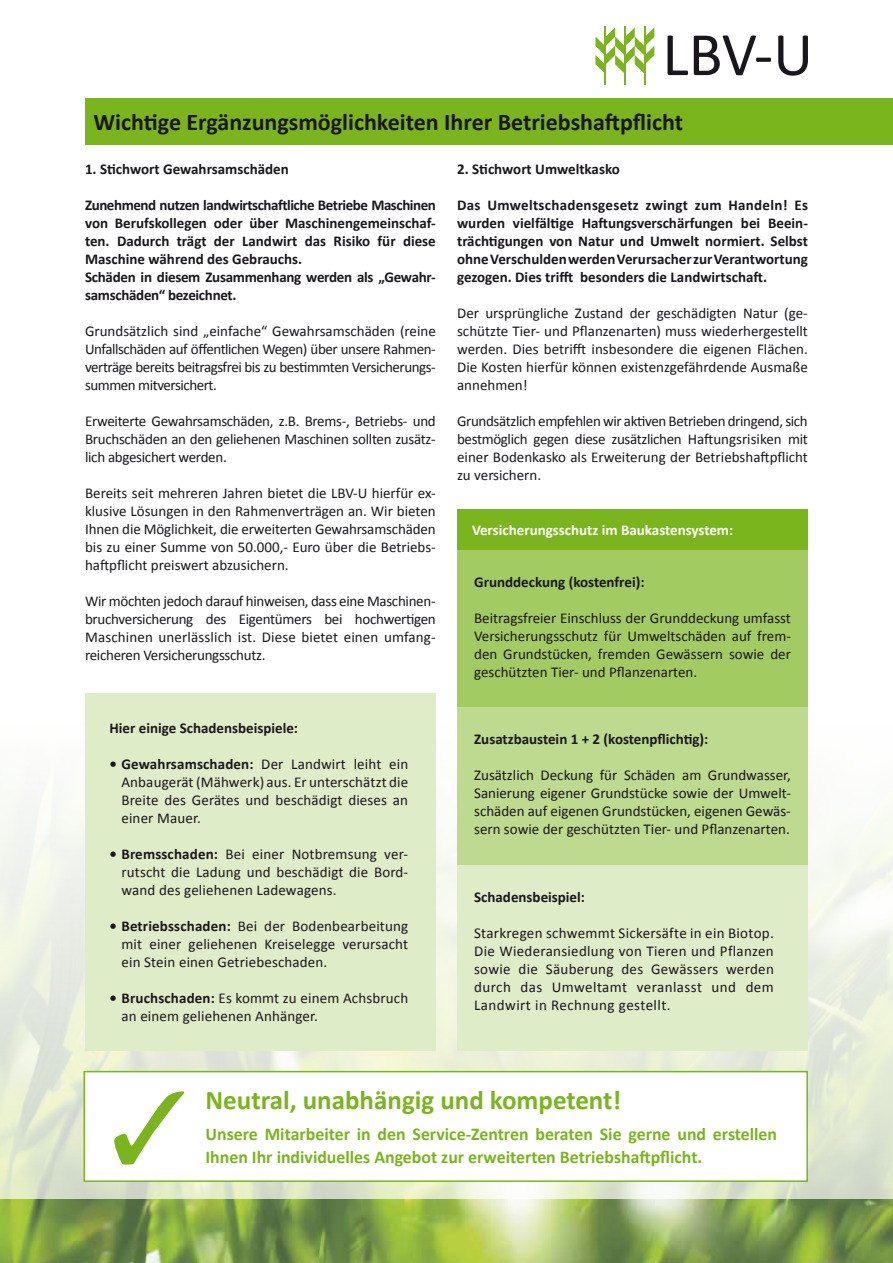
<style>
.page{position:relative;width:893px;height:1263px;background:#fff}
.page>*{position:absolute;margin:0;border:0;box-sizing:border-box;transform-origin:0 0}
.t1{font:700 27px "Calibri";color:#7ab51d}
.t2{font:700 24px "Calibri";color:#1a171c}
.t3{font:700 18px "Calibri";color:#7ab51d}
.t4{font:15px/18px "Calibri";color:#1a171c;text-align:justify}
.t5{font:700 15px/18px "Calibri";color:#1a171c;text-align:justify}
.t6{font:700 15px/18px "Calibri";letter-spacing:-.02em;color:#1a171c}
.t7{font:700 15px "Calibri";color:#fff}
.s1{font-weight:700}
</style>
<div class="page">
<hr style="left:604px;top:26px;width:2px;height:59px;background:#7ab51d">
<hr style="left:624px;top:26px;width:2px;height:59px;background:#7ab51d">
<hr style="left:644px;top:26px;width:1px;height:59px;background:#7ab51d">
<svg style="left:595px;top:27px;width:59px;height:46px"></svg>
<svg style="left:668px;top:36px;width:20px;height:39px"></svg>
<svg style="left:694px;top:36px;width:77px;height:39px"></svg>
<svg style="left:778px;top:36px;width:30px;height:40px"></svg>
<div style="left:85px;top:98px;width:808px;height:47px;background:#7ab51d"></div>
<img style="left:0;top:1199px;width:893px;height:64px">
<div style="left:85px;top:693px;width:351px;height:357px;background:#deecc7"></div>
<div style="left:457px;top:509px;width:351px;height:41px;background:#7ab51d"></div>
<div style="left:457px;top:550px;width:351px;height:158px;background:#a2cb61"></div>
<div style="left:457px;top:708px;width:351px;height:157px;background:#bdda8e"></div>
<div style="left:457px;top:865px;width:351px;height:185px;background:#deecc7"></div>
<div style="left:84px;top:1071px;width:724px;height:111px;background:#fff;border:2px solid #7ab51d"></div>
<h2 class="t2" style="left:94px;top:107px;width:591px">Wichtige Ergänzungsmöglichkeiten Ihrer Betriebshaftpflicht</h2>
<p class="t5" style="left:85px;top:160px;width:205px">1. Stichwort Gewahrsamschäden</p>
<p class="t6" style="left:85px;top:196px;width:352px">Zunehmend nutzen landwirtschaftliche Betriebe Maschinen von Berufskollegen oder über Maschinengemeinschaf&shy;ten. Dadurch trägt der Landwirt das Risiko für diese Maschine während des Gebrauchs.<br>Schäden in diesem Zusammenhang werden als „Gewahr&shy;samschäden“ bezeichnet.</p>
<p class="t4" style="left:85px;top:322px;width:352px">Grundsätzlich sind „einfache“ Gewahrsamschäden (reine Unfallschäden auf öffentlichen Wegen) über unsere Rahmen&shy;verträge bereits beitragsfrei bis zu bestimmten Versicherungs&shy;summen mitversichert.</p>
<p class="t4" style="left:85px;top:412px;width:352px">Erweiterte Gewahrsamschäden, z.B. Brems-, Betriebs- und Bruchschäden an den geliehenen Maschinen sollten zusätz&shy;lich abgesichert werden.</p>
<p class="t4" style="left:85px;top:484px;width:352px">Bereits seit mehreren Jahren bietet die LBV-U hierfür ex&shy;klusive Lösungen in den Rahmenverträgen an. Wir bieten Ihnen die Möglichkeit, die erweiterten Gewahrsamschäden bis zu einer Summe von 50.000,- Euro über die Betriebs&shy;haftpflicht preiswert abzusichern.</p>
<p class="t4" style="left:85px;top:592px;width:352px">Wir möchten jedoch darauf hinweisen, dass eine Maschinen&shy;bruchversicherung des Eigentümers bei hochwertigen Maschinen unerlässlich ist. Diese bietet einen umfang&shy;reicheren Versicherungsschutz.</p>
<p class="t5" style="left:457px;top:160px;width:164px">2. Stichwort Umweltkasko</p>
<p class="t5" style="left:457px;top:196px;width:352px">Das Umweltschadensgesetz zwingt zum Handeln! Es wurden vielfältige Haftungsverschärfungen bei Beein&shy;trächtigungen von Natur und Umwelt normiert. Selbst ohne Verschulden werden Verursacher zur Verantwortung gezogen. Dies trifft besonders die Landwirtschaft.</p>
<p class="t4" style="left:457px;top:304px;width:352px">Der ursprüngliche Zustand der geschädigten Natur (ge&shy;schützte Tier- und Pflanzenarten) muss wiederhergestellt werden. Dies betrifft insbesondere die eigenen Flächen.<br>Die Kosten hierfür können existenzgefährdende Ausmaße annehmen!</p>
<p class="t4" style="left:457px;top:412px;width:352px">Grundsätzlich empfehlen wir aktiven Betrieben dringend, sich bestmöglich gegen diese zusätzlichen Haftungsrisiken mit einer Bodenkasko als Erweiterung der Betriebshaftpflicht zu versichern.</p>
<p class="t7" style="left:472px;top:521px;width:263px">Versicherungsschutz im Baukastensystem:</p>
<p class="t5" style="left:474px;top:573px;width:172px">Grunddeckung (kostenfrei):</p>
<p class="t4" style="left:474px;top:609px;width:318px">Beitragsfreier Einschluss der Grunddeckung umfasst Versicherungsschutz für Umweltschäden auf frem&shy;den Grundstücken, fremden Gewässern sowie der geschützten Tier- und Pflanzenarten.</p>
<p class="t5" style="left:109px;top:719px;width:190px">Hier einige Schadensbeispiele:</p>
<p class="t4" style="left:121px;top:755px;width:288px;text-indent:-12px"><span class="s1">• Gewahrsamschaden:</span> Der Landwirt leiht ein Anbaugerät (Mähwerk) aus. Er unterschätzt die Breite des Gerätes und beschädigt dieses an einer Mauer.</p>
<p class="t4" style="left:121px;top:845px;width:288px;text-indent:-12px"><span class="s1">• Bremsschaden:</span> Bei einer Notbremsung ver&shy;rutscht die Ladung und beschädigt die Bord&shy;wand des geliehenen Ladewagens.</p>
<p class="t4" style="left:121px;top:917px;width:288px;text-indent:-12px"><span class="s1">• Betriebsschaden:</span> Bei der Bodenbearbeitung mit einer geliehenen Kreiselegge verursacht ein Stein einen Getriebeschaden.</p>
<p class="t4" style="left:121px;top:989px;width:288px;text-indent:-12px"><span class="s1">• Bruchschaden:</span> Es kommt zu einem Achsbruch an einem geliehenen Anhänger.</p>
<p class="t5" style="left:474px;top:730px;width:236px">Zusatzbaustein 1 + 2 (kostenpflichtig):</p>
<p class="t4" style="left:474px;top:766px;width:318px">Zusätzlich Deckung für Schäden am Grundwasser, Sanierung eigener Grundstücke sowie der Umwelt&shy;schäden auf eigenen Grundstücken, eigenen Gewäs&shy;sern sowie der geschützten Tier- und Pflanzenarten.</p>
<p class="t5" style="left:474px;top:888px;width:112px">Schadensbeispiel:</p>
<p class="t4" style="left:474px;top:924px;width:301px">Starkregen schwemmt Sickersäfte in ein Biotop.<br>Die Wiederansiedlung von Tieren und Pflanzen sowie die Säuberung des Gewässers werden durch das Umweltamt veranlasst und dem Landwirt in Rechnung gestellt.</p>
<h1 class="t1" style="left:206px;top:1083px;width:417px">Neutral, unabhängig und kompetent!</h1>
<p class="t3" style="left:111px;top:1145px;width:593px">✓ Ihnen Ihr individuelles Angebot zur erweiterten Betriebshaftpflicht.</p>
<p class="t3" style="left:206px;top:1123px;width:573px">Unsere Mitarbeiter in den Service-Zentren beraten Sie gerne und erstellen</p>
</div>
